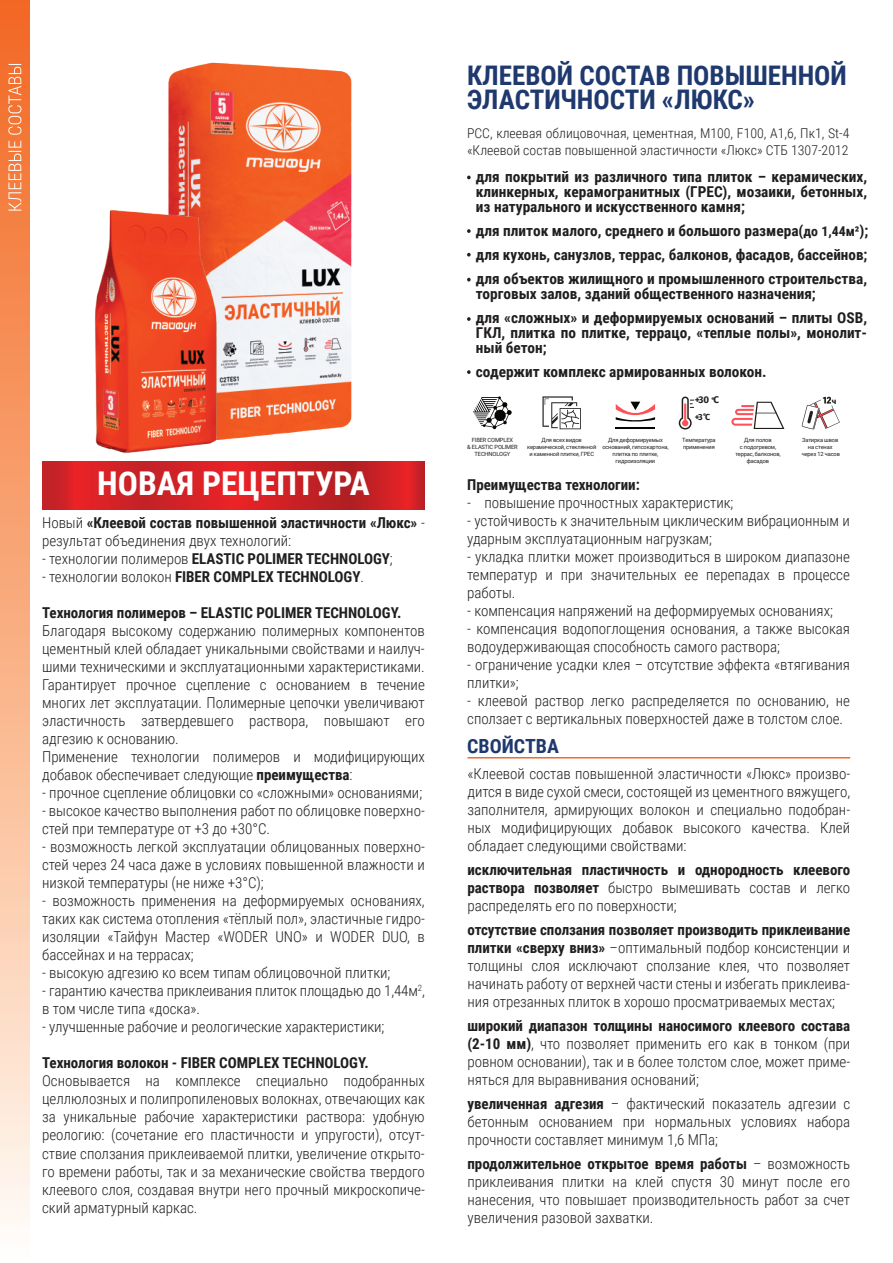
<style>
.page{position:relative;width:893px;height:1263px;background:#fff}
.page>*{position:absolute;margin:0;border:0;box-sizing:border-box;transform-origin:0 0}
.t1{font:700 32.7px "Roboto Condensed";color:#fff}
.t2{font:700 27px/24px "Roboto Condensed";color:#1f396f}
.t3{font:700 19.5px "Roboto Condensed";color:#1f396f}
.t4{font:300 15px/18px "Roboto Condensed";letter-spacing:-.005em;color:#211e1e;text-align:justify}
.t5{font:700 15px/18px "Roboto Condensed";letter-spacing:-.005em;color:#211e1e}
.t6{font:300 13.5px/16.2px "Roboto Condensed";color:#211e1e}
.t7{font:700 9.75px "Fira Sans";color:#211e1e}
.t8{font:700 8.85px "Fira Sans";color:#211e1e}
.t9{font:900 8.1px "Roboto";color:#211e1e}
.t10{font:5.7px/7.1px "Roboto";letter-spacing:-.025em;color:#211e1e;text-align:center}
.s1{font-weight:300}
.s2{font-weight:700}
.s3{font-size:13.5px}
</style>
<div class="page">
<svg style="left:42px;top:461px;width:383px;height:49px"></svg>
<div style="left:0;top:0;width:30px;height:1263px;background:linear-gradient(to bottom,#f3661c,#fffbf2)"></div>
<hr style="left:467px;top:757px;width:383px;height:1px;background:#f2682c">
<svg style="left:467px;top:176px;width:4px;height:3px"></svg>
<svg style="left:467px;top:229px;width:4px;height:4px"></svg>
<svg style="left:467px;top:253px;width:4px;height:4px"></svg>
<svg style="left:467px;top:278px;width:4px;height:3px"></svg>
<svg style="left:467px;top:317px;width:4px;height:4px"></svg>
<svg style="left:467px;top:370px;width:4px;height:4px"></svg>
<svg style="left:8px;top:141px;width:13px;height:70px"></svg>
<svg style="left:8px;top:64px;width:13px;height:71px"></svg>
<svg style="left:731px;top:402px;width:53px;height:27px"></svg>
<svg style="left:679px;top:397px;width:15px;height:32px"></svg>
<hr style="left:616px;top:427px;width:39px;height:2px;background:#060605">
<svg style="left:616px;top:402px;width:39px;height:20px"></svg>
<svg style="left:473px;top:396px;width:39px;height:33px"></svg>
<svg style="left:542px;top:396px;width:39px;height:33px"></svg>
<svg style="left:802px;top:397px;width:38px;height:33px"></svg>
<img style="left:168px;top:62px;width:184px;height:378px">
<img style="left:95px;top:205px;width:128px;height:248px">
<h1 class="t1" style="left:97px;top:461px;width:274px">НОВАЯ РЕЦЕПТУРА</h1>
<p class="t5" style="left:42px;top:513px;width:384px"><span class="s1">Новый</span> «Клеевой состав повышенной эластичности «Люкс» <span class="s1">- результат объединения двух технологий:</span></p>
<p class="t5" style="left:42px;top:549px;width:352px"><span class="s1">- технологии полимеров</span> ELASTIC POLIMER TECHNOLOGY<span class="s1">;</span></p>
<p class="t5" style="left:42px;top:567px;width:323px"><span class="s1">- технологии волокон</span> FIBER СOMPLEX TECHNOLOGY<span class="s1">.</span></p>
<p class="t5" style="left:42px;top:603px;width:361px">Технология полимеров – ELASTIC POLIMER TECHNOLOGY.</p>
<p class="t4" style="left:42px;top:621px;width:384px;text-align:left">Благодаря высокому содержанию полимерных компонентов цементный клей обладает уникальными свойствами и наилуч&shy;шими техническими и эксплуатационными характеристиками.<br>Гарантирует прочное сцепление с основанием в течение многих лет эксплуатации. Полимерные цепочки увеличивают эластичность затвердевшего раствора, повышают его адгезию к основанию.<br>Применение технологии полимеров и модифицирующих добавок обеспечивает следующие <span class="s2">преимущества</span>:</p>
<p class="t4" style="left:42px;top:783px;width:381px">- прочное сцепление облицовки со «сложными» основаниями;</p>
<p class="t4" style="left:42px;top:801px;width:384px">- высокое качество выполнения работ по облицовке поверхно&shy;стей при температуре от +3 до +30°С.</p>
<p class="t4" style="left:42px;top:837px;width:384px">- возможность легкой эксплуатации облицованных поверхно&shy;стей через 24 часа даже в условиях повышенной влажности и низкой температуры (не ниже +3°С);</p>
<p class="t4" style="left:42px;top:891px;width:384px">- возможность применения на деформируемых основаниях, таких как система отопления «тёплый пол», эластичные гидро&shy;изоляции «Тайфун Мастер «WODER UNO» и WODER DUO, в бассейнах и на террасах;</p>
<p class="t4" style="left:42px;top:963px;width:350px">- высокую адгезию ко всем типам облицовочной плитки;</p>
<p class="t4" style="left:42px;top:981px;width:384px">- гарантию качества приклеивания плиток площадью до 1,44м<sup>2</sup>, в том числе типа «доска».</p>
<p class="t4" style="left:42px;top:1017px;width:344px">- улучшенные рабочие и реологические характеристики;</p>
<p class="t5" style="left:42px;top:1053px;width:328px">Технология волокон - FIBER СOMPLEX TECHNOLOGY.</p>
<p class="t4" style="left:42px;top:1071px;width:384px">Основывается на комплексе специально подобранных целлюлозных и полипропиленовых волокнах, отвечающих как за уникальные рабочие характеристики раствора: удобную реологию: (сочетание его пластичности и упругости), отсут&shy;ствие сползания приклеиваемой плитки, увеличение открыто&shy;го времени работы, так и за механические свойства твердого клеевого слоя, создавая внутри него прочный микроскопиче&shy;ский арматурный каркас.</p>
<h2 class="t2" style="left:467px;top:62px;width:381px">КЛЕЕВОЙ СОСТАВ ПОВЫШЕННОЙ<br>ЭЛАСТИЧНОСТИ «ЛЮКС»</h2>
<p class="t6" style="left:467px;top:125px;width:384px">РСС, клеевая облицовочная, цементная, М100, F100, А1,6, Пк1, St-4 «Клеевой состав повышенной эластичности «Люкс» СТБ 1307-2012</p>
<p class="t5" style="left:476px;top:168px;width:393px;line-height:15px;text-align:justify">для покрытий из различного типа плиток – керамических, клинкерных, керамогранитных (ГРЕС), мозаики, бетонных, из натурального и искусственного камня;</p>
<p class="t5" style="left:476px;top:218px;width:394px;line-height:24px;text-align:justify">для плиток малого, среднего и большого размера(<span class="s3">до 1,44м²</span>); для кухонь, санузлов, террас, балконов, фасадов, бассейнов; для объектов жилищного и промышленного строительства,</p>
<p class="t5" style="left:476px;top:281px;width:393px;line-height:24px">торговых залов, зданий общественного назначения;<br>для «сложных» и деформируемых оснований – плиты OSB,</p>
<p class="t5" style="left:476px;top:324px;width:393px;line-height:15px">ГКЛ, плитка по плитке, террацо, «теплые полы», монолит&shy;ный бетон;</p>
<p class="t5" style="left:476px;top:362px;width:292px">содержит комплекс армированных волокон.</p>
<p class="t7" style="left:695px;top:392px;width:26px">+30 <sub>˚</sub>C</p>
<p class="t10" style="left:682px;top:436px;width:35px;text-align:left">Температура применения</p>
<p class="t9" style="left:832px;top:395px;width:6px">ч</p>
<p class="t8" style="left:695px;top:409px;width:17px">+3 ˚C</p>
<p class="t10" style="left:602px;top:436px;width:68px">Для деформируемых оснований, гипсокартона, плитка по плитке, гидроизоляции</p>
<p class="t10" style="left:467px;top:436px;width:52px">FIBER COMPLEX<br>&amp; ELASTIC POLIMER<br>TECHNOLOGY</p>
<p class="t10" style="left:527px;top:436px;width:71px">Для всех видов керамической, стеклянной и каменной плитки, ГРЕС</p>
<p class="t10" style="left:802px;top:436px;width:40px">Затирка швов на стенах через 12 часов</p>
<p class="t10" style="left:735px;top:436px;width:47px">Для полов<br>с подогревом, террас, балконов, фасадов</p>
<p class="t5" style="left:467px;top:475px;width:174px">Преимущества технологии:</p>
<p class="t4" style="left:467px;top:493px;width:268px">- повышение прочностных характеристик;</p>
<p class="t4" style="left:467px;top:511px;width:384px">- устойчивость к значительным циклическим вибрационным и ударным эксплуатационным нагрузкам;</p>
<p class="t4" style="left:467px;top:547px;width:384px">- укладка плитки может производиться в широком диапазоне температур и при значительных ее перепадах в процессе работы.</p>
<p class="t4" style="left:467px;top:601px;width:367px">- компенсация напряжений на деформируемых основаниях;</p>
<p class="t4" style="left:467px;top:619px;width:384px">- компенсация водопоглощения основания, а также высокая водоудерживающая способность самого раствора;</p>
<p class="t4" style="left:467px;top:655px;width:384px">- ограничение усадки клея – отсутствие эффекта «втягивания плитки»;</p>
<p class="t4" style="left:467px;top:691px;width:384px">- клеевой раствор легко распределяется по основанию, не сползает с вертикальных поверхностей даже в толстом слое.</p>
<h3 class="t3" style="left:467px;top:732px;width:93px">СВОЙСТВА</h3>
<p class="t4" style="left:467px;top:764px;width:384px">«Клеевой состав повышенной эластичности «Люкс» произво&shy;дится в виде сухой смеси, состоящей из цементного вяжущего, заполнителя, армирующих волокон и специально подобран&shy;ных модифицирующих добавок высокого качества. Клей обладает следующими свойствами:</p>
<p class="t5" style="left:467px;top:860px;width:384px;text-align:justify">исключительная пластичность и однородность клеевого раствора позволяет <span class="s1">быстро вымешивать состав и легко распределять его по поверхности;</span></p>
<p class="t4" style="left:467px;top:920px;width:384px"><span class="s2">отсутствие сползания позволяет производить приклеивание плитки «сверху вниз»</span> –оптимальный подбор консистенции и толщины слоя исключают сползание клея, что позволяет начинать работу от верхней части стены и избегать приклеива&shy;ния отрезанных плиток в хорошо просматриваемых местах;</p>
<p class="t4" style="left:467px;top:1016px;width:384px"><span class="s2">широкий диапазон толщины наносимого клеевого состава (2-10 мм)</span>, что позволяет применить его как в тонком (при ровном основании), так и в более толстом слое, может приме&shy;няться для выравнивания оснований;</p>
<p class="t4" style="left:467px;top:1094px;width:384px"><span class="s2">увеличенная адгезия</span> – фактический показатель адгезии с бетонным основанием при нормальных условиях набора прочности составляет минимум 1,6 МПа;</p>
<p class="t4" style="left:467px;top:1154px;width:384px"><span class="s2">продолжительное открытое время работы</span> – возможность приклеивания плитки на клей спустя 30 минут после его нанесения, что повышает производительность работ за счет увеличения разовой захватки.</p>
</div>
